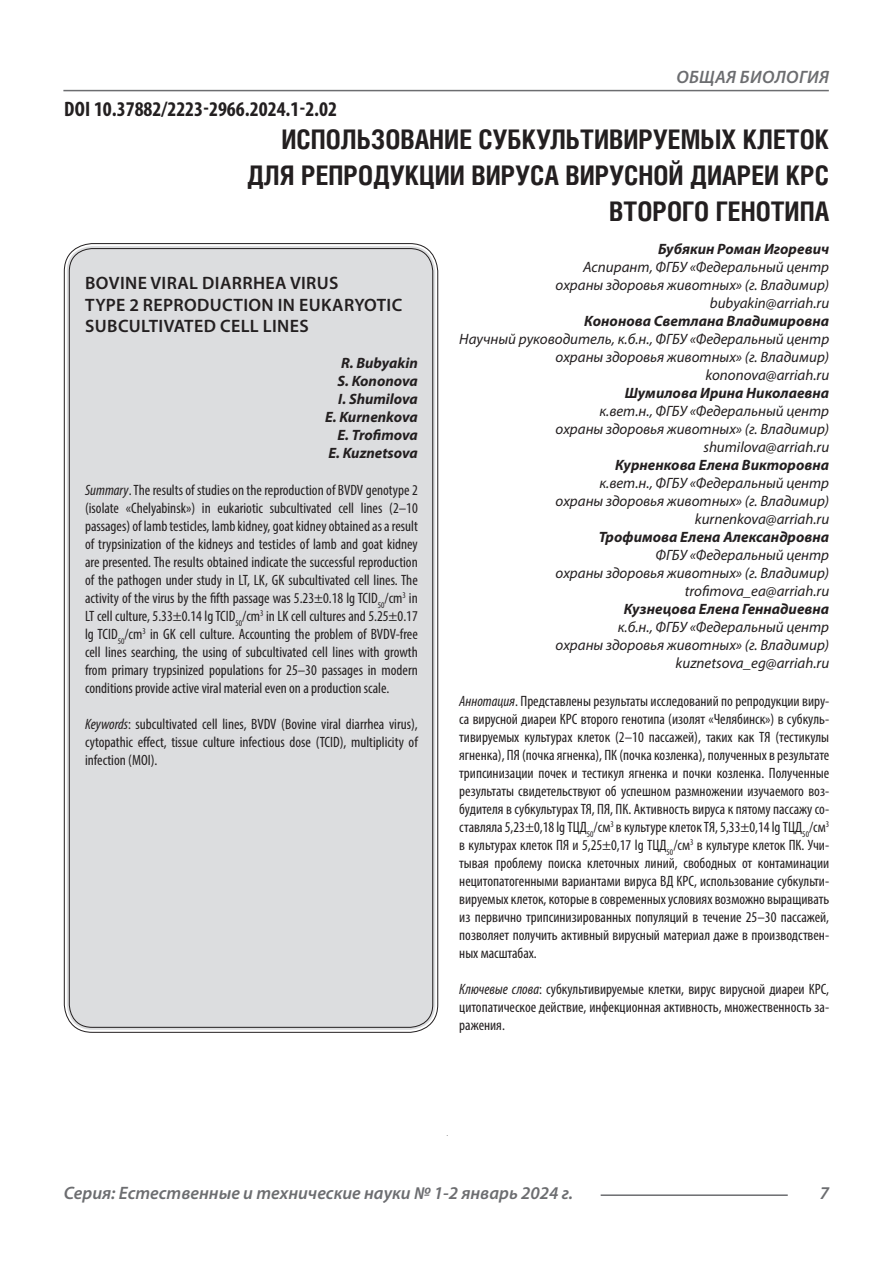
<style>
.page{position:relative;width:893px;height:1263px;background:#fff}
.page>*{position:absolute;margin:0;border:0;box-sizing:border-box;transform-origin:0 0}
.Статья_название{font:700 27px/36px "Helios Cond C";color:#231f20;text-align:right}
.ДОИ{font:700 condensed 21px "Myriad Pro";color:#231f20}
.Статья_название_англ{font:600 18px/21.6px "Myriad Pro";letter-spacing:.02em;color:#231f20}
.t1{font:italic 600 18px "Myriad Pro";color:#6c6d70}
.t2{font:italic 600 18px "Myriad Pro";letter-spacing:.02em;color:#6c6d70}
.Статья_аннотация_тек{font:condensed 15px/18px "Myriad Pro";color:#231f20;text-align:justify}
.Статья_аннотация_анг{font:condensed 15px/18px "Myriad Pro";color:#231f20;text-align:justify}
.Статья_автор_инфо{font:italic 15px/18px "Myriad Pro";color:#231f20;text-align:right}
.Статья_автор_инфо-2{font:italic 700 15px "Myriad Pro";color:#231f20}
.Статья_автор_англ{font:italic 700 15px "Myriad Pro";color:#231f20}
.s1{font-style:italic}
</style>
<div class="page">
<hr style="left:63px;top:90px;width:766px;height:1px;background:#6c6d70">
<hr style="left:601px;top:1194px;width:187px;height:2px;background:#6c6d70">
<div style="left:67px;top:246px;width:368px;height:784px;background:#dcdddf;border-radius:26px"></div>
<p class="ДОИ" style="left:64px;top:95px;width:275px">DOI 10.37882/2223-2966.2024.1-2.02</p>
<p class="t2" style="left:676px;top:66px;width:154px">ОБЩАЯ БИОЛОГИЯ</p>
<p class="Статья_название" style="left:247px;top:121px;width:584px">ИСПОЛЬЗОВАНИЕ СУБКУЛЬТИВИРУЕМЫХ КЛЕТОК<br>ДЛЯ РЕПРОДУКЦИИ ВИРУСА ВИРУСНОЙ ДИАРЕИ КРС<br>ВТОРОГО ГЕНОТИПА</p>
<p class="Статья_автор_инфо-2" style="left:658px;top:240px;width:173px">Бубякин Роман Игоревич</p>
<p class="Статья_автор_инфо" style="left:556px;top:258px;width:275px">Аспирант, ФГБУ «Федеральный центр охраны здоровья животных» (г. Владимир)</p>
<p class="Статья_автор_инфо" style="left:710px;top:294px;width:121px">bubyakin@arriah.ru</p>
<p class="Статья_автор_инфо-2" style="left:584px;top:312px;width:246px">Кононова Светлана Владимировна</p>
<p class="Статья_автор_инфо" style="left:459px;top:330px;width:371px">Научный руководитель, к.б.н., ФГБУ «Федеральный центр охраны здоровья животных» (г. Владимир)</p>
<p class="Статья_автор_инфо" style="left:705px;top:366px;width:125px">kononova@arriah.ru</p>
<p class="Статья_автор_инфо-2" style="left:625px;top:384px;width:206px">Шумилова Ирина Николаевна</p>
<p class="Статья_автор_инфо" style="left:556px;top:402px;width:275px">к.вет.н., ФГБУ «Федеральный центр охраны здоровья животных» (г. Владимир)</p>
<p class="Статья_автор_инфо" style="left:703px;top:438px;width:127px">shumilova@arriah.ru</p>
<p class="Статья_автор_инфо-2" style="left:615px;top:456px;width:216px">Курненкова Елена Викторовна</p>
<p class="Статья_автор_инфо" style="left:556px;top:474px;width:275px">к.вет.н., ФГБУ «Федеральный центр охраны здоровья животных» (г. Владимир)</p>
<p class="Статья_автор_инфо" style="left:695px;top:510px;width:136px">kurnenkova@arriah.ru</p>
<p class="Статья_автор_инфо-2" style="left:599px;top:528px;width:232px">Трофимова Елена Александровна</p>
<p class="Статья_автор_инфо" style="left:556px;top:546px;width:275px">ФГБУ «Федеральный центр<br>охраны здоровья животных» (г. Владимир)</p>
<p class="Статья_автор_инфо" style="left:685px;top:582px;width:146px">trofimova_ea@arriah.ru</p>
<p class="Статья_автор_инфо-2" style="left:624px;top:600px;width:207px">Кузнецова Елена Геннадиевна</p>
<p class="Статья_автор_инфо" style="left:556px;top:618px;width:275px">к.б.н., ФГБУ «Федеральный центр<br>охраны здоровья животных» (г. Владимир)</p>
<p class="Статья_автор_инфо" style="left:676px;top:654px;width:155px">kuznetsova_eg@arriah.ru</p>
<p class="Статья_аннотация_тек" style="left:459px;top:691px;width:371px"><span class="s1">Аннотация</span>. Представлены результаты исследований по репродукции виру&shy;са вирусной диареи КРС второго генотипа (изолят «Челябинск») в субкуль&shy;тивируемых культурах клеток (2–10 пассажей), таких как ТЯ (тестикулы ягненка), ПЯ (почка ягненка), ПК (почка козленка), полученных в результате трипсинизации почек и тестикул ягненка и почки козленка. Полученные результаты свидетельствуют об успешном размножении изучаемого воз&shy;будителя в субкультурах ТЯ, ПЯ, ПК. Активность вируса к пятому пассажу со&shy;ставляла 5,23±0,18 lg ТЦД<sub>50</sub>/см<sup>3</sup> в культуре клеток ТЯ, 5,33±0,14 lg ТЦД<sub>50</sub>/см<sup>3 </sup>в культурах клеток ПЯ и 5,25±0,17 lg ТЦД<sub>50</sub>/см<sup>3</sup> в культуре клеток ПК. Учи&shy;тывая проблему поиска клеточных линий, свободных от контаминации нецитопатогенными вариантами вируса ВД КРС, использование субкульти&shy;вируемых клеток, которые в современных условиях возможно выращивать из первично трипсинизированных популяций в течение 25–30 пассажей, позволяет получить активный вирусный материал даже в производствен&shy;ных масштабах.</p>
<p class="Статья_аннотация_тек" style="left:459px;top:979px;width:371px"><span class="s1">Ключевые слова</span>: субкультивируемые клетки, вирус вирусной диареи КРС, цитопатическое действие, инфекционная активность, множественность за&shy;ражения.</p>
<p class="Статья_название_англ" style="left:85px;top:272px;width:319px">BOVINE VIRAL DIARRHEA VIRUS<br>TYPE 2 REPRODUCTION IN EUKARYOTIC<br>SUBCULTIVATED CELL LINES</p>
<p class="Статья_автор_англ" style="left:341px;top:354px;width:78px">R. Bubyakin</p>
<p class="Статья_автор_англ" style="left:337px;top:372px;width:82px">S. Kononova</p>
<p class="Статья_автор_англ" style="left:338px;top:390px;width:81px">I. Shumilova</p>
<p class="Статья_автор_англ" style="left:325px;top:408px;width:94px">E. Kurnenkova</p>
<p class="Статья_автор_англ" style="left:338px;top:426px;width:82px">E. Trofimova</p>
<p class="Статья_автор_англ" style="left:328px;top:444px;width:91px">E. Kuznetsova</p>
<p class="Статья_аннотация_анг" style="left:85px;top:481px;width:334px"><span class="s1">Summary</span>. The results of studies on the reproduction of BVDV genotype 2 (isolate «Chelyabinsk») in eukariotic subcultivated cell lines (2–10 passages) of lamb testicles, lamb kidney, goat kidney obtained as a result of trypsinization of the kidneys and testicles of lamb and goat kidney are presented. The results obtained indicate the successful reproduction of the pathogen under study in LT, LK, GK subcultivated cell lines. The activity of the virus by the fifth passage was 5.23±0.18 lg TCID<sub>50</sub>/cm<sup>3</sup> in LT cell culture, 5.33±0.14 lg TCID<sub>50</sub>/cm<sup>3</sup> in LK cell cultures and 5.25±0.17 lg TCID<sub>50</sub>/cm<sup>3</sup> in GK cell culture. Accounting the problem of BVDV-free cell lines searching, the using of subcultivated cell lines with growth from primary trypsinized populations for 25–30 passages in modern conditions provide active viral material even on a production scale.</p>
<p class="Статья_аннотация_анг" style="left:85px;top:715px;width:334px"><span class="s1">Keywords</span>: subcultivated cell lines, BVDV (Bovine viral diarrhea virus), cytopathic effect, tissue culture infectious dose (TCID), multiplicity of infection (MOI).</p>
<p class="t1" style="left:64px;top:1182px;width:511px">Серия: Естественные и технические науки № 1-2 январь 2024 г.</p>
<p class="t1" style="left:820px;top:1182px;width:11px">7</p>
</div>
